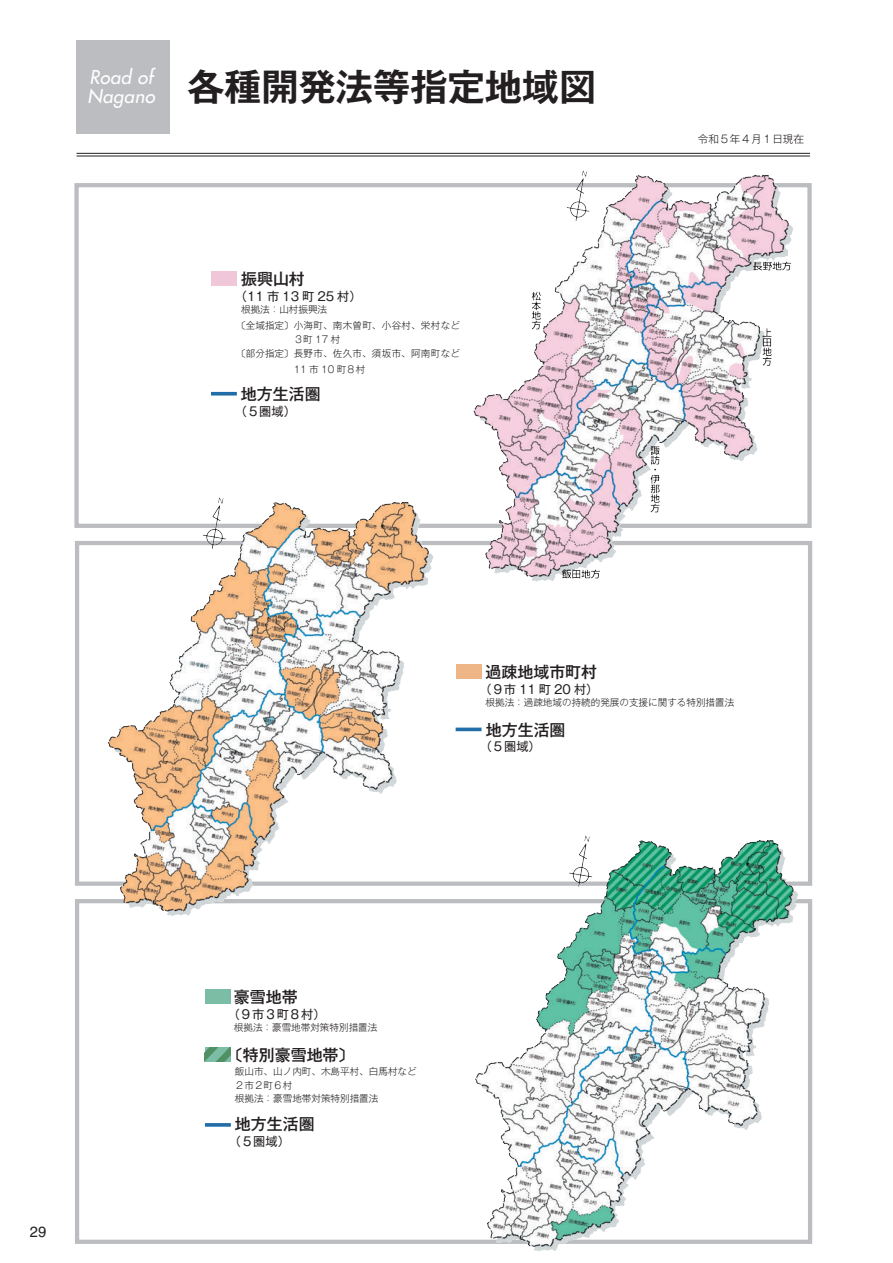
<style>
.page{position:relative;width:893px;height:1263px;background:#fff}
.page>*{position:absolute;margin:0;border:0;box-sizing:border-box;transform-origin:0 0}
.t1{font:700 37.2px "Gothic MB101 Pr 6 N De";color:#231f20}
.t2{font:italic 500 18.6px "Futura Std";letter-spacing:.02em;color:#fff}
.t3{font:500 15.9px "Gothic MB101 Pr 6 N";color:#231f20}
.t4{font:14.85px "Helvetica LT Std";color:#231f20}
.t5{font:12.15px "Gothic MB101 Pr 6 N";color:#231f20}
.t6{font:300 10.65px "Gothic MB101 Pr 6 N";color:#231f20}
.t7{font:300 9.6px/13.8px "Gothic MB101 Pr 6 N";color:#231f20}
.t8{font:300 9.6px/15.9px "Gothic MB101 Pr 6 N";letter-spacing:.03em;color:#231f20}
.s1{font-family:"Futura Std";font-weight:500;font-style:italic;font-size:18.6px;color:#fff}
</style>
<div class="page">
<div style="left:77px;top:40px;width:93px;height:94px;background:#bcbdc0"></div>
<hr style="left:77px;top:153px;width:733px;height:1px;background:#231f20">
<hr style="left:77px;top:156px;width:733px;height:1px;background:#231f20">
<div style="left:74px;top:183px;width:738px;height:345px;border:4px solid #bcbdc0"></div>
<div style="left:75px;top:899px;width:737px;height:345px;border:4px solid #bcbdc0"></div>
<img style="left:459px;top:170px;width:339px;height:412px">
<img style="left:103px;top:497px;width:339px;height:419px">
<img style="left:464px;top:835px;width:339px;height:416px">
<div style="left:211px;top:271px;width:26px;height:15px;background:#efc7d8"></div>
<hr style="left:211px;top:392px;width:26px;height:3px;background:#216da8">
<hr style="left:456px;top:728px;width:25px;height:3px;background:#216da8">
<svg style="left:205px;top:1123px;width:26px;height:4px"></svg>
<div style="left:456px;top:664px;width:25px;height:14px;background:#eeb687"></div>
<div style="left:205px;top:989px;width:26px;height:14px;background:#7cbea5"></div>
<svg style="left:205px;top:1047px;width:26px;height:15px"></svg>
<h2 class="t2" style="left:89px;top:65px;width:65px">Road of</h2>
<h1 class="t1" style="left:88px;top:56px;width:510px"><span class="s1">Nagano</span> 各種開発法等指定地域図</h1>
<h3 class="t3" style="left:241px;top:266px;width:65px">振興山村</h3>
<p class="t5" style="left:235px;top:286px;width:128px">（11 市 13 町 25 村）</p>
<p class="t8" style="left:236px;top:301px;width:225px;text-indent:5px">根拠法：山村振興法<br>〔全域指定〕小海町、南木曽町、小谷村、栄村など</p>
<p class="t8" style="left:236px;top:332px;width:225px;line-height:13.8px;text-indent:57px">３町 17 村<br>〔部分指定〕長野市、佐久市、須坂市、阿南町など</p>
<p class="t7" style="left:294px;top:361px;width:73px">11 市 10 町８村</p>
<h3 class="t3" style="left:241px;top:380px;width:81px">地方生活圏</h3>
<p class="t5" style="left:235px;top:401px;width:63px">（５圏域）</p>
<p class="t6" style="left:698px;top:130px;width:108px">令和５年４月１日現在</p>
<h3 class="t4" style="left:30px;top:1223px;width:18px">29</h3>
<h3 class="t3" style="left:486px;top:659px;width:113px">過疎地域市町村</h3>
<p class="t5" style="left:479px;top:679px;width:121px">（９市 11 町 20 村）</p>
<p class="t7" style="left:486px;top:695px;width:250px">根拠法：過疎地域の持続的発展の支援に関する特別措置法</p>
<h3 class="t3" style="left:486px;top:716px;width:81px">地方生活圏</h3>
<p class="t5" style="left:480px;top:737px;width:63px">（５圏域）</p>
<h3 class="t3" style="left:234px;top:983px;width:65px">豪雪地帯</h3>
<p class="t5" style="left:228px;top:1004px;width:99px">（９市３町８村）</p>
<p class="t7" style="left:234px;top:1020px;width:145px">根拠法：豪雪地帯対策特別措置法</p>
<h3 class="t3" style="left:227px;top:1042px;width:129px">〔特別豪雪地帯〕</h3>
<p class="t7" style="left:235px;top:1063px;width:183px">飯山市、山ノ内町、木島平村、白馬村など<br>２市２町６村<br>根拠法：豪雪地帯対策特別措置法</p>
<h3 class="t3" style="left:235px;top:1111px;width:81px">地方生活圏</h3>
<p class="t5" style="left:229px;top:1131px;width:63px">（５圏域）</p>
</div>
